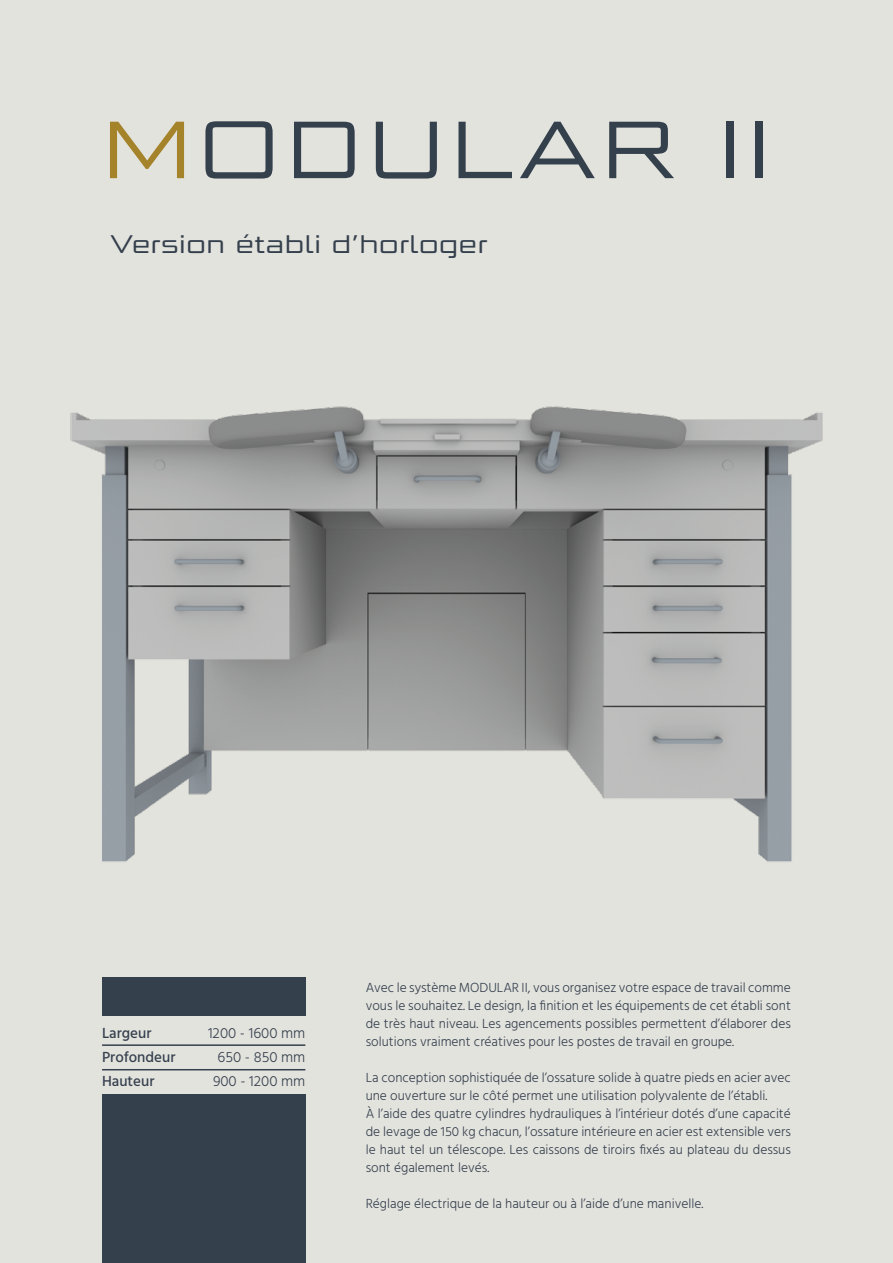
<style>
.page{position:relative;width:893px;height:1263px;background:#e3e3de}
.page>*{position:absolute;margin:0;border:0;box-sizing:border-box;transform-origin:0 0}
.t1{font:81px "Bunken Tech Sans Std Wide";letter-spacing:.07em;color:#35404d}
.t2{font:25.5px "Bunken Tech Sans Std Wide";color:#35404d}
.t3{font:300 15px "Hind";color:#35404d}
.t4{font:500 15px "Hind";color:#35404d}
.t5{font:300 13.5px/18px "Hind";color:#35404d;text-align:justify}
.s1{color:#a4832a}
</style>
<div class="page">
<div style="left:102px;top:1094px;width:203px;height:169px;background:#35404d"></div>
<div style="left:102px;top:977px;width:203px;height:39px;background:#35404d"></div>
<hr style="left:102px;top:1044px;width:203px;height:2px;background:#35404d">
<hr style="left:102px;top:1069px;width:203px;height:1px;background:#35404d">
<img style="left:70px;top:406px;width:753px;height:456px">
<h1 class="t1" style="left:102px;top:100px;width:670px"><span class="s1">M</span>ODULAR II</h1>
<h2 class="t2" style="left:111px;top:229px;width:379px">Version établi d’horloger</h2>
<p class="t4" style="left:102px;top:1023px;width:51px">Largeur</p>
<p class="t3" style="left:208px;top:1023px;width:99px">1200 - 1600 mm</p>
<p class="t4" style="left:102px;top:1047px;width:75px">Profondeur</p>
<p class="t3" style="left:218px;top:1047px;width:89px">650 - 850 mm</p>
<p class="t4" style="left:102px;top:1071px;width:54px">Hauteur</p>
<p class="t3" style="left:213px;top:1071px;width:94px">900 - 1200 mm</p>
<p class="t5" style="left:366px;top:979px;width:427px">Avec le système MODULAR II, vous organisez votre espace de travail comme vous le souhaitez. Le design, la finition et les équipements de cet établi sont de très haut niveau. Les agencements possibles permettent d’élaborer des solutions vraiment créatives pour les postes de travail en groupe.</p>
<p class="t5" style="left:366px;top:1069px;width:427px;text-align:left">La conception sophistiquée de l’ossature solide à quatre pieds en acier avec une ouverture sur le côté permet une utilisation polyvalente de l’établi.<br>À l’aide des quatre cylindres hydrauliques à l’intérieur dotés d’une capacité de levage de 150 kg chacun, l’ossature intérieure en acier est extensible vers le haut tel un télescope. Les caissons de tiroirs fixés au plateau du dessus sont également levés.</p>
<p class="t5" style="left:366px;top:1195px;width:339px">Réglage électrique de la hauteur ou à l’aide d’une manivelle.</p>
</div>
